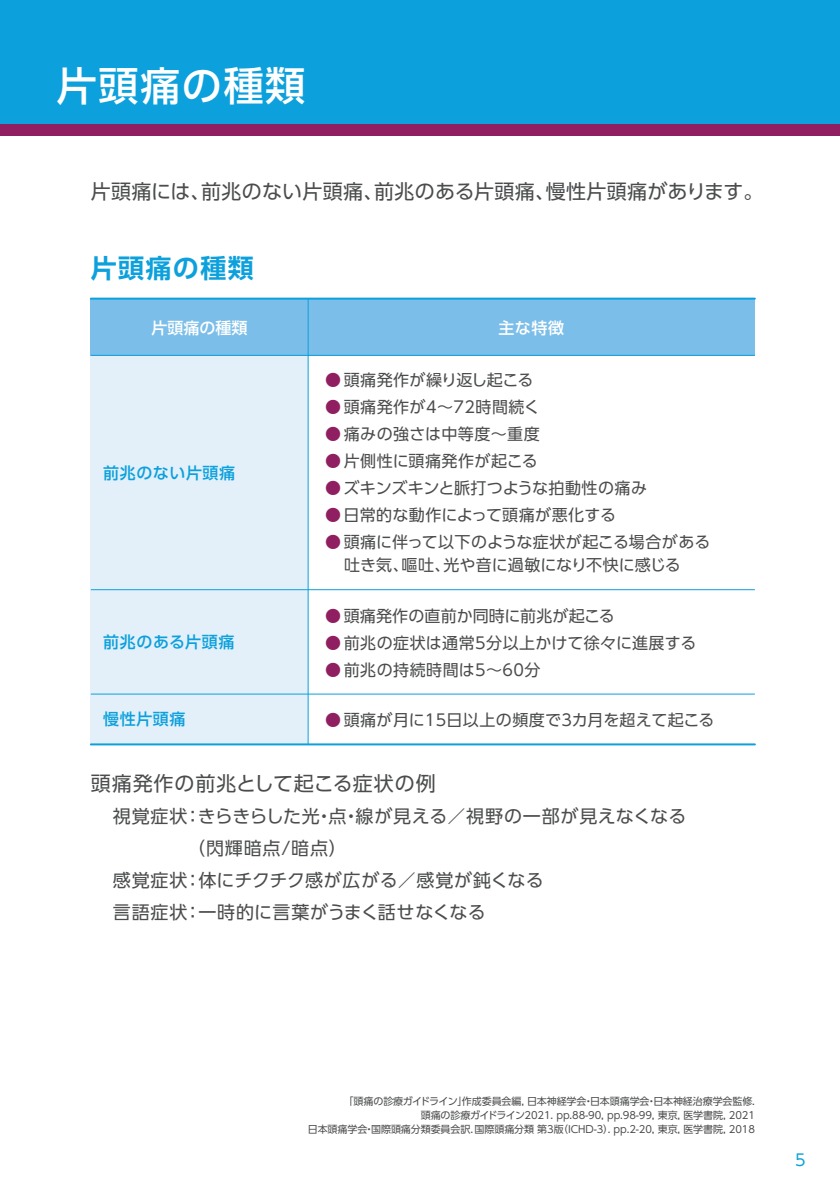
<style>
.page{position:relative;width:840px;height:1191px;background:#fff}
.page>*{position:absolute;margin:0;border:0;box-sizing:border-box;transform-origin:0 0}
.t1{font:500 40px "UD Shin Go Pr 6";letter-spacing:.04em;color:#fff}
.t2{font:700 26px "UD Shin Go Pr 6 De";letter-spacing:.05em;color:#0ca0dc}
.t3{font:20px "UD Shin Go Pr 6";letter-spacing:.015em;color:#4b4c4d}
.t4{font:20px "UD Shin Go Pr 6";letter-spacing:.045em;color:#4b4c4d}
.t5{font:18px "UD Shin Go Pr 6";letter-spacing:.04em;color:#4b4c4d}
.t6{font:18px "UD Shin Go Pr 6";letter-spacing:.015em;color:#4b4c4d}
.t7{font:16px/23px "UD Shin Go Pr 6";letter-spacing:.015em;color:#4b4c4d}
.t8{font:500 16px "UD Shin Go Pr 6";letter-spacing:.035em;color:#0ca0dc}
.t9{font:16px "UD Shin Go Pr 6";letter-spacing:-.025em;color:#4b4c4d}
.t10{font:500 16px "UD Shin Go Pr 6";letter-spacing:.005em;color:#fff}
.t11{font:16px "UD Shin Go Pr 6";color:#0ca0dc}
.t12{font:10px/14px "UD Shin Go Pr 6";letter-spacing:-.01em;color:#4b4c4d;text-align:right}
.s1{color:#8f1f60}
</style>
<div class="page">
<div style="left:0;top:0;width:839px;height:125px;background:#0ca0dc"></div>
<div style="left:0;top:125px;width:839px;height:11px;background:#8f1f60"></div>
<div style="left:91px;top:299px;width:217px;height:445px;background:#e3f0f9"></div>
<div style="left:91px;top:298px;width:663px;height:57px;background:#7bbee9"></div>
<hr style="left:91px;top:589px;width:663px;height:1px;background:#0ca0dc">
<hr style="left:91px;top:355px;width:663px;height:1px;background:#0ca0dc">
<hr style="left:91px;top:298px;width:663px;height:2px;background:#0ca0dc">
<hr style="left:307px;top:299px;width:1px;height:445px;background:#0ca0dc">
<hr style="left:91px;top:743px;width:663px;height:2px;background:#0ca0dc">
<hr style="left:91px;top:693px;width:663px;height:1px;background:#0ca0dc">
<h1 class="t1" style="left:57px;top:53px;width:250px">片頭痛の種類</h1>
<p class="t3" style="left:91px;top:175px;width:673px">片頭痛には、前兆のない片頭痛、前兆のある片頭痛、慢性片頭痛があります。</p>
<h2 class="t2" style="left:91px;top:247px;width:164px">片頭痛の種類</h2>
<p class="t10" style="left:151px;top:314px;width:98px">片頭痛の種類</p>
<p class="t10" style="left:498px;top:314px;width:67px">主な特徴</p>
<p class="t9" style="left:325px;top:367px;width:210px"><span class="s1">●</span>頭痛発作が繰り返し起こる</p>
<p class="t7" style="left:325px;top:395px;width:216px"><span class="s1">●</span>頭痛発作が4～72時間続く</p>
<p class="t7" style="left:325px;top:422px;width:216px"><span class="s1">●</span>痛みの強さは中等度～重度</p>
<p class="t7" style="left:325px;top:449px;width:214px"><span class="s1">●</span>片側性に頭痛発作が起こる</p>
<p class="t7" style="left:325px;top:476px;width:323px"><span class="s1">●</span>ズキンズキンと脈打つような拍動性の痛み</p>
<p class="t7" style="left:325px;top:503px;width:292px"><span class="s1">●</span>日常的な動作によって頭痛が悪化する</p>
<p class="t7" style="left:344px;top:530px;width:367px;text-indent:-19px"><span class="s1">●</span>頭痛に伴って以下のような症状が起こる場合がある吐き気、嘔吐、光や音に過敏になり不快に感じる</p>
<p class="t7" style="left:325px;top:603px;width:291px"><span class="s1">●</span>頭痛発作の直前か同時に前兆が起こる</p>
<p class="t7" style="left:325px;top:630px;width:372px"><span class="s1">●</span>前兆の症状は通常5分以上かけて徐々に進展する</p>
<p class="t7" style="left:325px;top:657px;width:217px"><span class="s1">●</span>前兆の持続時間は5～60分</p>
<p class="t8" style="left:103px;top:459px;width:133px">前兆のない片頭痛</p>
<p class="t8" style="left:103px;top:629px;width:133px">前兆のある片頭痛</p>
<p class="t8" style="left:103px;top:706px;width:84px">慢性片頭痛</p>
<p class="t7" style="left:325px;top:707px;width:390px"><span class="s1">●</span>頭痛が月に15日以上の頻度で3カ月を超えて起こる</p>
<p class="t4" style="left:91px;top:767px;width:346px">頭痛発作の前兆として起こる症状の例</p>
<p class="t5" style="left:113px;top:802px;width:574px">視覚症状：きらきらした光・点・線が見える／視野の一部が見えなくなる</p>
<p class="t5" style="left:187px;top:834px;width:161px">（閃輝暗点/暗点）</p>
<p class="t6" style="left:113px;top:866px;width:432px">感覚症状：体にチクチク感が広がる／感覚が鈍くなる</p>
<p class="t5" style="left:113px;top:898px;width:374px">言語症状：一時的に言葉がうまく話せなくなる</p>
<p class="t12" style="left:308px;top:1093px;width:448px">「頭痛の診療ガイドライン」作成委員会編, 日本神経学会・日本頭痛学会・日本神経治療学会監修.<br>頭痛の診療ガイドライン2021. pp.88-90, pp.98-99, 東京, 医学書院, 2021<br>日本頭痛学会・国際頭痛分類委員会訳．国際頭痛分類 第3版（ICHD-3）. pp.2-20, 東京, 医学書院, 2018</p>
<p class="t11" style="left:794px;top:1147px;width:12px">5</p>
</div>
